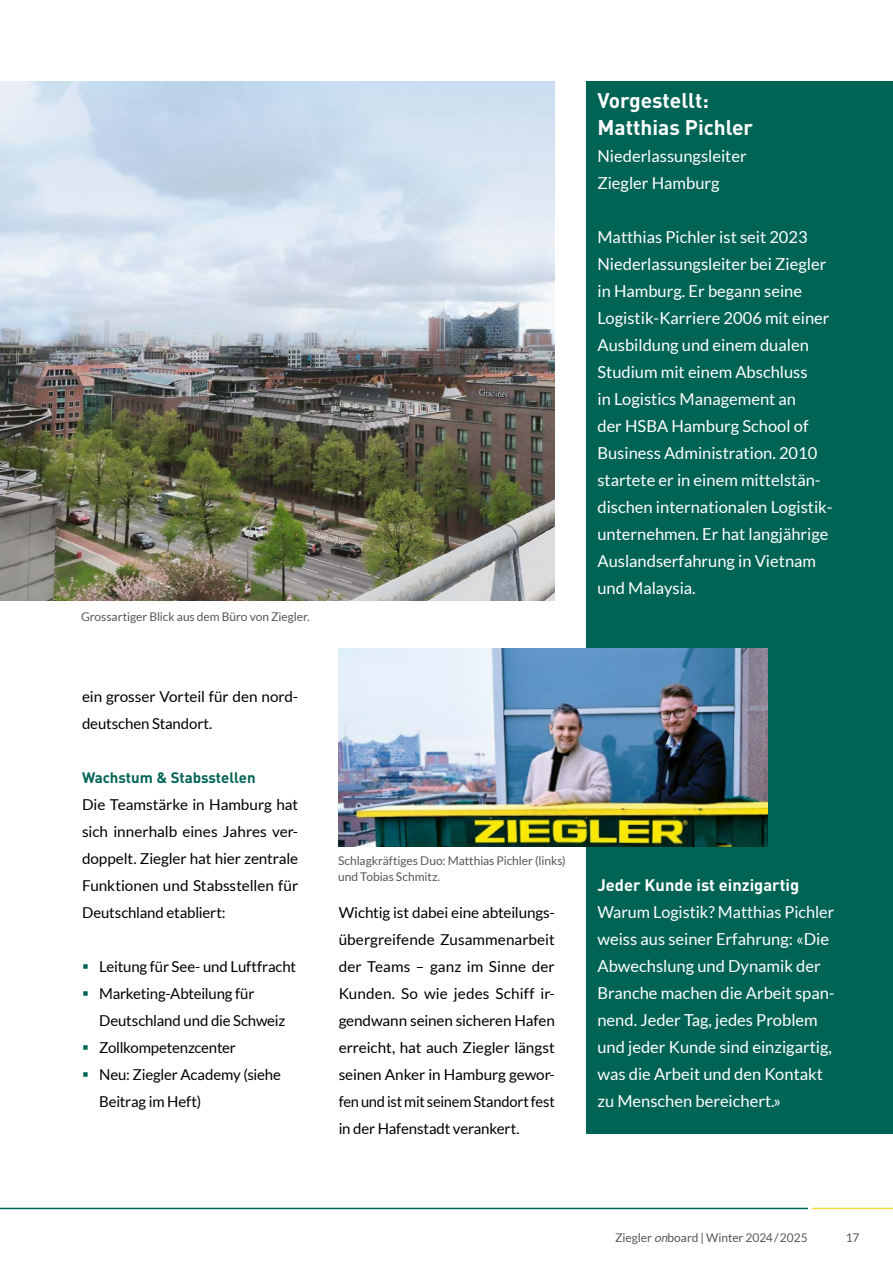
<style>
.page{position:relative;width:893px;height:1263px;background:#fff}
.page>*{position:absolute;margin:0;border:0;box-sizing:border-box;transform-origin:0 0}
.Kasten_Head{font:700 21px/27px "DIN Pro";color:#fff}
.Kasten_Lauf{font:16.5px/27px "Lato";color:#fff}
.Kasten_Head-2{font:16.5px/27px "Lato";color:#fff}
.Lauf{font:15px/27px "Lato";letter-spacing:-.01em;color:#000}
.Zwischenhead{font:700 15px "DIN Pro";color:#006455}
.BU{font:12px/16.5px "Lato";letter-spacing:-.005em;color:#555756}
.s1{color:#006455}
.s2{font-family:"DIN Pro";font-weight:700}
.s3{font-style:italic}
</style>
<div class="page">
<div style="left:587px;top:81px;width:306px;height:1052px;background:#006455"></div>
<img style="left:338px;top:648px;width:430px;height:198px">
<img style="left:0;top:82px;width:555px;height:519px">
<hr style="left:0;top:1208px;width:808px;height:1px;background:#006455">
<hr style="left:812px;top:1208px;width:81px;height:1px;background:#f5de3c">
<p class="BU" style="left:81px;top:608px;width:230px">Grossartiger Blick aus dem Büro von Ziegler.</p>
<p class="Lauf" style="left:82px;top:683px;width:218px">ein grosser Vorteil für den nord&shy;deutschen Standort.</p>
<p class="Zwischenhead" style="left:82px;top:767px;width:175px">Wachstum &amp; Stabsstellen</p>
<p class="Lauf" style="left:82px;top:791px;width:218px;text-align:justify">Die Teamstärke in Hamburg hat sich innerhalb eines Jahres ver&shy;doppelt. Ziegler hat hier zentrale Funktionen und Stabsstellen für Deutschland etabliert:</p>
<p class="Lauf" style="left:82px;top:953px;width:216px"><span class="s1">▪</span> Leitung für See- und Luftfracht</p>
<p class="Lauf" style="left:99px;top:980px;width:188px;text-indent:-17px"><span class="s1">▪</span> Marketing-Abteilung für<br>Deutschland und die Schweiz</p>
<p class="Lauf" style="left:82px;top:1034px;width:155px"><span class="s1">▪</span> Zollkompetenzcenter</p>
<p class="Lauf" style="left:99px;top:1061px;width:183px;text-indent:-17px"><span class="s1">▪</span> Neu: Ziegler Academy (siehe<br>Beitrag im Heft)</p>
<p class="BU" style="left:338px;top:852px;width:229px">Schlagkräftiges Duo: Matthias Pichler (links) und Tobias Schmitz.</p>
<p class="Lauf" style="left:339px;top:899px;width:218px;text-align:justify">Wichtig ist dabei eine abteilungs&shy;übergreifende Zusammenarbeit der Teams – ganz im Sinne der Kunden. So wie jedes Schiff ir&shy;gendwann seinen sicheren Hafen erreicht, hat auch Ziegler längst seinen Anker in Hamburg gewor&shy;fen und ist mit seinem Standort fest in der Hafenstadt verankert.</p>
<p class="Kasten_Head" style="left:597px;top:86px;width:157px">Vorgestellt:<br>Matthias Pichler</p>
<p class="Kasten_Head-2" style="left:597px;top:142px;width:151px">Niederlassungsleiter<br>Ziegler Hamburg</p>
<p class="Kasten_Lauf" style="left:597px;top:223px;width:237px">Matthias Pichler ist seit 2023<br>Niederlassungsleiter bei Ziegler in Hamburg. Er begann seine<br>Logistik-Karriere 2006 mit einer<br>Ausbildung und einem dualen<br>Studium mit einem Abschluss<br>in Logistics Management an<br>der HSBA Hamburg School of<br>Business Administration. 2010 startete er in einem mittelstän&shy;dischen internationalen Logistik&shy;unternehmen. Er hat langjährige<br>Auslandserfahrung in Vietnam und Malaysia.</p>
<p class="Kasten_Lauf" style="left:597px;top:871px;width:239px"><span class="s2">Jeder Kunde ist einzigartig<br></span>Warum Logistik? Matthias Pichler weiss aus seiner Erfahrung: «Die<br>Abwechslung und Dynamik der<br>Branche machen die Arbeit span&shy;nend. Jeder Tag, jedes Problem und jeder Kunde sind einzigartig, was die Arbeit und den Kontakt zu Menschen bereichert.»</p>
<p class="BU" style="left:615px;top:1229px;width:194px">Ziegler <span class="s3">on</span>board | Winter 2024/2025</p>
<p class="BU" style="left:846px;top:1229px;width:15px">17</p>
</div>
